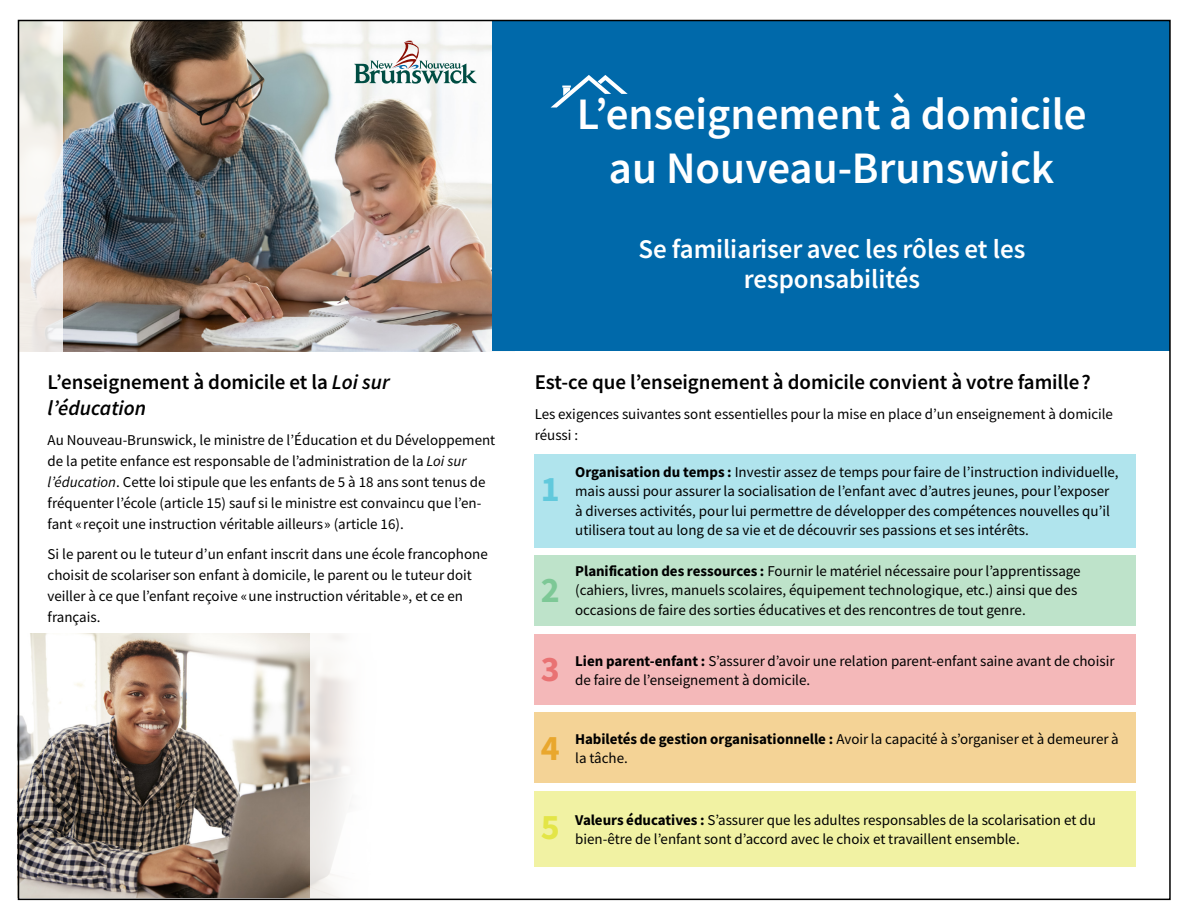
<style>
.page{position:relative;width:1188px;height:918px;background:#fff}
.page>*{position:absolute;margin:0;border:0;box-sizing:border-box;transform-origin:0 0}
.t1{font:45px/54px "Source Sans Variable";letter-spacing:.03em;color:#fff;text-align:center}
.t2{font:36px "Source Sans Variable";color:#61c9dc}
.t3{font:36px "Source Sans Variable";color:#7dc896}
.t4{font:36px "Source Sans Variable";color:#e97273}
.t5{font:36px "Source Sans Variable";color:#e9a72d}
.t6{font:36px "Source Sans Variable";color:#e3e547}
.t7{font:27px/30px "Source Sans Variable";letter-spacing:.03em;color:#fff;text-align:center}
.t8{font:21px/25.2px "Source Sans Variable";letter-spacing:.03em;color:#000}
.t9{font:15px/21px "Source Sans Variable";letter-spacing:.02em;color:#000}
.s1{font-style:italic}
</style>
<div class="page">
<img style="left:63px;top:23px;width:429px;height:328px">
<svg style="left:17px;top:19px;width:46px;height:338px"></svg>
<div style="left:492px;top:21px;width:677px;height:330px;background:#0069aa"></div>
<svg style="left:354px;top:40px;width:123px;height:44px"></svg>
<div style="left:535px;top:555px;width:601px;height:71px;background:#bee3ca"></div>
<div style="left:535px;top:634px;width:601px;height:71px;background:#f4b8b9"></div>
<div style="left:535px;top:712px;width:601px;height:71px;background:#f4d396"></div>
<div style="left:535px;top:791px;width:601px;height:76px;background:#f1f2a3"></div>
<div style="left:535px;top:454px;width:601px;height:94px;background:#b0e4ed"></div>
<svg style="left:551px;top:75px;width:77px;height:33px"></svg>
<img style="left:21px;top:634px;width:289px;height:263px">
<h3 class="t8" style="left:48px;top:370px;width:342px">L’enseignement à domicile et la <span class="s1">Loi sur l’éducation</span></h3>
<p class="t9" style="left:48px;top:429px;width:449px">Au Nouveau-Brunswick, le ministre de l’Éducation et du Développement de la petite enfance est responsable de l’administration de la <span class="s1">Loi sur l’éducation</span>. Cette loi stipule que les enfants de 5 à 18 ans sont tenus de fréquenter l’école (article 15) sauf si le ministre est convaincu que l’en&shy;fant « reçoit une instruction véritable ailleurs » (article 16).</p>
<p class="t9" style="left:48px;top:543px;width:441px">Si le parent ou le tuteur d’un enfant inscrit dans une école francophone choisit de scolariser son enfant à domicile, le parent ou le tuteur doit veiller à ce que l’enfant reçoive « une instruction véritable », et ce en français.</p>
<h1 class="t1" style="left:577px;top:87px;width:510px">L’enseignement à domicile au Nouveau-Brunswick</h1>
<h3 class="t7" style="left:638px;top:234px;width:388px">Se familiariser avec les rôles et les responsabilités</h3>
<h3 class="t8" style="left:535px;top:370px;width:556px">Est-ce que l’enseignement à domicile convient à votre famille ?</h3>
<p class="t9" style="left:535px;top:404px;width:580px">Les exigences suivantes sont essentielles pour la mise en place d’un enseignement à domicile réussi :</p>
<p class="t9" style="left:575px;top:462px;width:544px;line-height:19.5px">Organisation du temps : Investir assez de temps pour faire de l’instruction individuelle, mais aussi pour assurer la socialisation de l’enfant avec d’autres jeunes, pour l’exposer à diverses activités, pour lui permettre de développer des compétences nouvelles qu’il utilisera tout au long de sa vie et de découvrir ses passions et ses intérêts.</p>
<p class="t9" style="left:575px;top:561px;width:507px;line-height:19.5px">Planification des ressources : Fournir le matériel nécessaire pour l’apprentissage (cahiers, livres, manuels scolaires, équipement technologique, etc.) ainsi que des occasions de faire des sorties éducatives et des rencontres de tout genre.</p>
<p class="t9" style="left:575px;top:651px;width:540px;line-height:19.5px">Lien parent-enfant : S’assurer d’avoir une relation parent-enfant saine avant de choisir de faire de l’enseignement à domicile.</p>
<h2 class="t2" style="left:541px;top:467px;width:18px">1</h2>
<h2 class="t3" style="left:541px;top:568px;width:18px">2</h2>
<h2 class="t4" style="left:541px;top:647px;width:18px">3</h2>
<h2 class="t5" style="left:541px;top:727px;width:18px">4</h2>
<p class="t9" style="left:575px;top:729px;width:545px;line-height:19.5px">Habiletés de gestion organisationnelle : Avoir la capacité à s’organiser et à demeurer à la tâche.</p>
<h2 class="t6" style="left:541px;top:805px;width:18px">5</h2>
<p class="t9" style="left:575px;top:810px;width:522px;line-height:19.5px">Valeurs éducatives : S’assurer que les adultes responsables de la scolarisation et du bien-être de l’enfant sont d’accord avec le choix et travaillent ensemble.</p>
</div>
